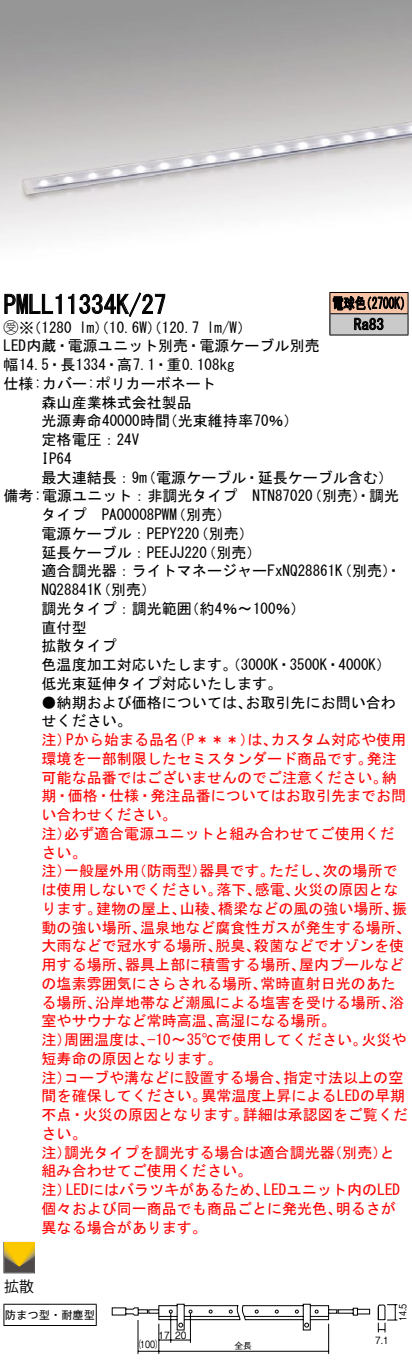
<style>
.page{position:relative;width:412px;height:1361px;background:#fff}
.page>*{position:absolute;margin:0;border:0;box-sizing:border-box;transform-origin:0 0}
.t1{font:25px "MS Gothic";color:#000}
.t2{font:15px/18.8px "MS Gothic";color:#f00}
.t3{font:15px/18.8px "MS Gothic";color:#000}
.t4{font:15px/21.2px "MS Gothic";color:#000;scale:.75 1}
.t5{font:14.75px "Koz Go Pr 6 N Regular 90 pv RKSJ H";color:#000}
.t6{font:11.25px "MS Gothic";color:#000}
.t7{font:10px "Gothic BBB Pro Medium 90 pv RKSJ H";color:#000;scale:.8 1}
.t8{font:10px "Gothic BBB Pro Medium 90 pv RKSJ H";color:#000;scale:.9 1}
.t9{font:8.75px "Gothic BBB Pro Medium 90 pv RKSJ H";color:#000}
.s1{font-family:"Ford Classification 1"}
</style>
<div class="page">
<img style="left:0;top:0;width:411px;height:236px">
<svg style="left:4px;top:294px;width:58px;height:20px"></svg>
<svg style="left:68px;top:292px;width:97px;height:25px"></svg>
<svg style="left:4px;top:1242px;width:31px;height:31px"></svg>
<hr style="left:4px;top:1303px;width:92px;height:1px;background:#000">
<svg style="left:3px;top:1304px;width:1px;height:21px"></svg>
<svg style="left:96px;top:1304px;width:1px;height:21px"></svg>
<hr style="left:4px;top:1325px;width:92px;height:1px;background:#000">
<hr style="left:329px;top:292px;width:78px;height:1px;background:#000">
<hr style="left:329px;top:335px;width:78px;height:1px;background:#000">
<svg style="left:329px;top:293px;width:79px;height:42px;background:#9c8d85"></svg>
<svg style="left:112px;top:1304px;width:285px;height:50px"></svg>
<h1 class="t1" style="left:4px;top:292px;width:164px">PMLL11334K/27</h1>
<p class="t4" style="left:353px;top:292px;width:41px;text-indent:-22px">電球色<br>Ra83</p>
<p class="t4" style="left:360px;top:292px;width:69px">（2700 (K</p>
<p class="t3" style="left:4px;top:318px;width:69px"><span class="s1">B</span>※（1280</p>
<p class="t3" style="left:4px;top:336px;width:317px">LED内蔵・電源ユニット別売・電源ケーブル別売</p>
<p class="t3" style="left:4px;top:355px;width:232px">幅14.5・長1334・高7.1・重0.108kg</p>
<p class="t3" style="left:4px;top:374px;width:213px">仕様:カバー:ポリカーボネート</p>
<p class="t3" style="left:42px;top:393px;width:151px">森山産業株式会社製品</p>
<p class="t3" style="left:162px;top:411px;width:137px">（光束維持率70％(</p>
<p class="t3" style="left:207px;top:318px;width:46px">l m (W/</p>
<p class="t3" style="left:79px;top:318px;width:122px">lm）（10.6 ）（W 120.7</p>
<p class="t3" style="left:42px;top:411px;width:130px">光源寿命40000時間</p>
<p class="t3" style="left:42px;top:430px;width:99px">定格電圧：24V</p>
<p class="t3" style="left:42px;top:449px;width:31px">IP64</p>
<p class="t3" style="left:42px;top:468px;width:352px">最大連結長：9（m 電源ケーブル・延長ケーブル含む(</p>
<p class="t3" style="left:306px;top:486px;width:93px">（別売）・調光</p>
<p class="t3" style="left:171px;top:486px;width:143px;text-indent:-167px">備考:電源ユニット：非調光タイプ　NTN87020（別売(</p>
<p class="t3" style="left:42px;top:505px;width:136px">タイプ　PA00008PWM</p>
<p class="t3" style="left:42px;top:524px;width:159px">電源ケーブル：PEPY220</p>
<p class="t3" style="left:193px;top:524px;width:61px">（別売(</p>
<p class="t3" style="left:42px;top:543px;width:166px">延長ケーブル：PEEJJ220</p>
<p class="t3" style="left:42px;top:561px;width:360px">適合調光器：ライトマネージャーFxNQ28861（K 別売・(</p>
<p class="t3" style="left:42px;top:580px;width:116px">NQ28841（K 別売(</p>
<p class="t3" style="left:184px;top:599px;width:122px">（約4％〜100％(</p>
<p class="t3" style="left:201px;top:543px;width:61px">（別売(</p>
<p class="t3" style="left:42px;top:599px;width:151px">調光タイプ：調光範囲</p>
<p class="t3" style="left:42px;top:618px;width:46px">直付型</p>
<p class="t3" style="left:42px;top:636px;width:76px">拡散タイプ</p>
<p class="t3" style="left:42px;top:655px;width:350px">色温度加工対応いたします。（3000 ・K 3500 ・K 4000 (K</p>
<p class="t3" style="left:42px;top:674px;width:241px">低光束延伸タイプ対応いたします。</p>
<p class="t3" style="left:245px;top:693px;width:152px">お取引先にお問い合わ</p>
<p class="t3" style="left:42px;top:693px;width:211px">●納期および価格については、せください。</p>
<p class="t2" style="left:270px;top:730px;width:136px">カスタム対応や使用</p>
<p class="t2" style="left:42px;top:730px;width:31px">注）</p>
<p class="t2" style="left:66px;top:730px;width:114px">Pから始まる品名</p>
<p class="t2" style="left:171px;top:730px;width:84px">（P＊＊＊）</p>
<p class="t2" style="left:247px;top:730px;width:31px">は、</p>
<p class="t2" style="left:42px;top:749px;width:331px">環境を一部制限したセミスタンダード商品です。</p>
<p class="t2" style="left:366px;top:749px;width:31px">発注</p>
<p class="t2" style="left:42px;top:768px;width:365px">可能な品番ではございませんのでご注意ください。期・価格・仕様・発注品番についてはお取引先までお問い合わせください。</p>
<p class="t2" style="left:64px;top:824px;width:331px">必ず適合電源ユニットと組み合わせてご使用くだ</p>
<p class="t2" style="left:381px;top:768px;width:16px">納</p>
<p class="t2" style="left:42px;top:824px;width:46px">注）さい。</p>
<p class="t2" style="left:64px;top:861px;width:76px">一般屋外用</p>
<p class="t2" style="left:42px;top:861px;width:31px">注）</p>
<p class="t2" style="left:132px;top:861px;width:76px">（防雨型）</p>
<p class="t2" style="left:199px;top:861px;width:76px">器具です。</p>
<p class="t2" style="left:268px;top:861px;width:61px">ただし、</p>
<p class="t2" style="left:322px;top:861px;width:76px">次の場所で</p>
<p class="t2" style="left:254px;top:880px;width:46px">感電、</p>
<p class="t2" style="left:216px;top:880px;width:46px">落下、</p>
<p class="t2" style="left:218px;top:880px;width:190px;text-indent:-176px">は使用しないでください。<br>橋梁などの風の強い場所振、</p>
<p class="t2" style="left:293px;top:880px;width:106px">火災の原因とな</p>
<p class="t2" style="left:96px;top:899px;width:91px">建物の屋上、</p>
<p class="t2" style="left:179px;top:899px;width:46px">山稜、</p>
<p class="t2" style="left:42px;top:899px;width:61px">ります。</p>
<p class="t2" style="left:140px;top:918px;width:272px">温泉地など腐食性ガスが発生する場所、</p>
<p class="t2" style="left:42px;top:918px;width:106px">動の強い場所、</p>
<p class="t2" style="left:253px;top:936px;width:151px">殺菌などでオゾンを使</p>
<p class="t2" style="left:215px;top:936px;width:46px">脱臭、</p>
<p class="t2" style="left:42px;top:936px;width:181px">大雨などで冠水する場所、</p>
<p class="t2" style="left:298px;top:955px;width:106px">屋内プールなど</p>
<p class="t2" style="left:125px;top:955px;width:181px">器具上部に積雪する場所、</p>
<p class="t2" style="left:42px;top:955px;width:91px">用する場所、</p>
<p class="t2" style="left:95px;top:974px;width:310px;text-indent:-53px">の塩素雰囲気にさらされる場所、<br>沿岸地帯など潮風による塩害を受ける場所浴、</p>
<p class="t2" style="left:260px;top:974px;width:137px">常時直射日光のあた</p>
<p class="t2" style="left:42px;top:993px;width:61px">る場所、</p>
<p class="t2" style="left:42px;top:1011px;width:181px">室やサウナなど常時高温、</p>
<p class="t2" style="left:215px;top:1011px;width:122px">高湿になる場所。</p>
<p class="t2" style="left:64px;top:1030px;width:91px">周囲温度は、</p>
<p class="t2" style="left:147px;top:1030px;width:220px">−10〜35℃で使用してください。</p>
<p class="t2" style="left:42px;top:1030px;width:181px">注）<br>短寿命の原因となります。</p>
<p class="t2" style="left:361px;top:1030px;width:46px">火災や</p>
<p class="t2" style="left:64px;top:1068px;width:226px">コーブや溝などに設置する場合、</p>
<p class="t2" style="left:282px;top:1068px;width:122px">指定寸法以上の空</p>
<p class="t2" style="left:42px;top:1068px;width:31px">注）</p>
<p class="t2" style="left:42px;top:1086px;width:166px">間を確保してください。</p>
<p class="t2" style="left:201px;top:1086px;width:205px">異常温度上昇によるLEDの早期</p>
<p class="t2" style="left:242px;top:1105px;width:166px">詳細は承認図をご覧くだ</p>
<p class="t2" style="left:42px;top:1105px;width:208px">不点・火災の原因となります。さい。</p>
<p class="t2" style="left:64px;top:1143px;width:271px">調光タイプを調光する場合は適合調光器</p>
<p class="t2" style="left:327px;top:1143px;width:69px">（別売と）</p>
<p class="t2" style="left:42px;top:1143px;width:211px">注）<br>組み合わせてご使用ください。</p>
<p class="t2" style="left:66px;top:1180px;width:204px">LEDにはバラツキがあるため、</p>
<p class="t2" style="left:42px;top:1180px;width:31px">注）</p>
<p class="t2" style="left:263px;top:1180px;width:137px">LEDユニット内のLED</p>
<p class="t2" style="left:42px;top:1199px;width:301px">個々および同一商品でも商品ごとに発光色、異なる場合があります。</p>
<p class="t2" style="left:335px;top:1199px;width:61px">明るさが</p>
<p class="t5" style="left:4px;top:1278px;width:31px">拡散</p>
<p class="t6" style="left:5px;top:1309px;width:92px">防まつ型・耐塵型</p>
<p class="t8" style="left:175px;top:1326px;width:14px">20</p>
<p class="t8" style="left:158px;top:1326px;width:14px">17</p>
<p class="t7" style="left:133px;top:1336px;width:12px">)</p>
<p class="t7" style="left:140px;top:1336px;width:30px">100(</p>
<p class="t9" style="left:234px;top:1338px;width:19px">全長</p>
<p class="t8" style="left:374px;top:1331px;width:17px">7.1</p>
<p class="t7" style="left:394px;top:1321px;width:23px;rotate:-90deg">14.5</p>
</div>
